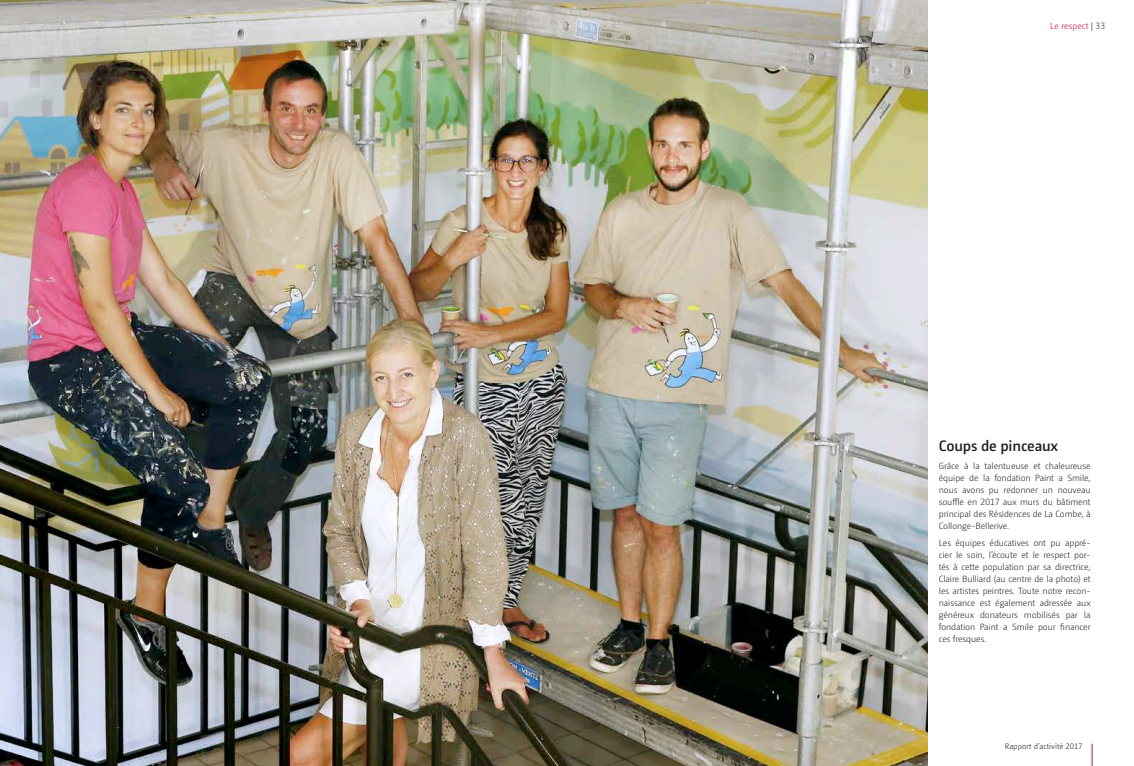
<style>
.page{position:relative;width:1134px;height:766px;background:#fff}
.page>*{position:absolute;margin:0;border:0;box-sizing:border-box;transform-origin:0 0}
.t1{font:600 15px "Camingo Dos Pro";letter-spacing:-.01em;color:#231f20}
.t2{font:300 9px/12px "Camingo Dos Pro";letter-spacing:-.01em;color:#231f20;text-align:justify}
.t3{font:300 9px "Camingo Dos Pro";color:#c80d3a}
.t4{font:300 8px "Camingo Dos Pro";color:#231f20}
.s1{color:#231f20}
</style>
<div class="page">
<svg style="left:1092px;top:743px;width:1px;height:22px"></svg>
<img style="left:0;top:0;width:927px;height:765px">
<p class="t3" style="left:1050px;top:21px;width:56px">Le respect <span class="s1">| 33</span></p>
<h1 class="t1" style="left:939px;top:436px;width:121px">Coups de pinceaux</h1>
<p class="t2" style="left:939px;top:459px;width:153px">Grâce à la talentueuse et chaleureuse équipe de la fondation Paint a Smile, nous avons pu redonner un nouveau souffle en 2017 aux murs du bâtiment principal des Résidences de La Combe, à Collonge-Bellerive.</p>
<p class="t2" style="left:939px;top:537px;width:153px">Les équipes éducatives ont pu appré&shy;cier le soin, l’écoute et le respect por&shy;tés à cette population par sa directrice, Claire Bulliard (au centre de la photo) et les artistes peintres. Toute notre recon&shy;naissance est également adressée aux généreux donateurs mobilisés par la fondation Paint a Smile pour financer ces fresques.</p>
<p class="t4" style="left:1005px;top:741px;width:79px">Rapport d’activité 2017</p>
</div>
